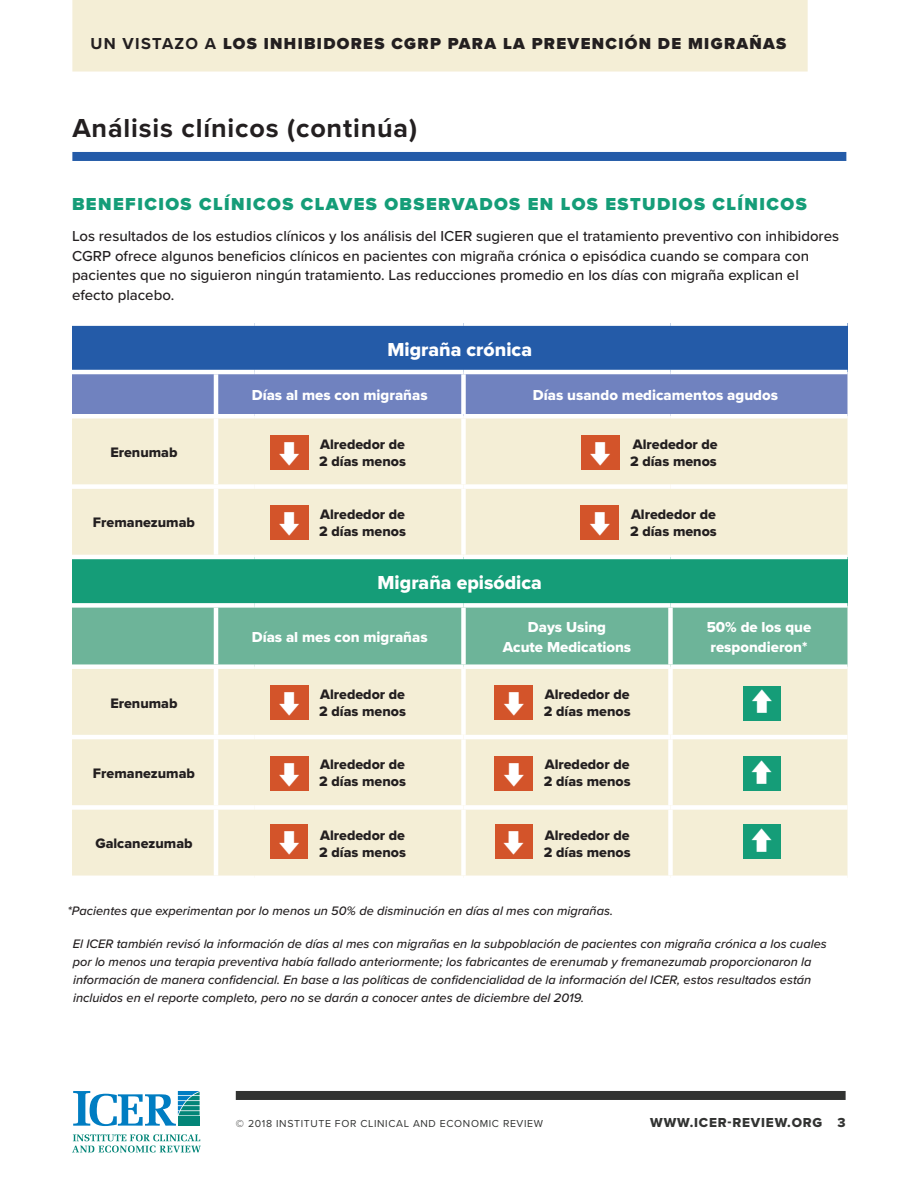
<style>
.page{position:relative;width:918px;height:1188px;background:#fff}
.page>*{position:absolute;margin:0;border:0;box-sizing:border-box;transform-origin:0 0}
.Header1{font:700 27px "Proxima Nova";letter-spacing:.03em;color:#231f20}
.Body{font:19.5px "Proxima Nova Extrabld";color:#fff}
.header_2b{font:900 18px "Proxima Nova";letter-spacing:.08em;color:#159d78}
.t1{font:900 16.5px "Proxima Nova";letter-spacing:.08em;color:#231f20}
.Body-2{font:500 15px/19.5px "Proxima Nova";color:#231f20}
.Body-3{font:15px/19.5px "Proxima Nova Extrabld";color:#fff;text-align:center}
.Body-4{font:14.25px/17.1px "Proxima Nova Extrabld";color:#231f20}
.t2{font:13.5px "Proxima Nova Extrabld";letter-spacing:.06em;color:#323332}
.Body-5{font:italic 500 12.75px/18px "Proxima Nova";color:#231f20}
.t3{font:10.5px "Proxima Nova";letter-spacing:.06em;color:#323332}
.s1{font-weight:700}
</style>
<div class="page">
<div style="left:236px;top:1091px;width:610px;height:9px;background:#323332"></div>
<div style="left:72px;top:0;width:736px;height:72px;background:#f4eed6"></div>
<svg style="left:72px;top:1134px;width:129px;height:18px"></svg>
<svg style="left:73px;top:1091px;width:127px;height:35px"></svg>
<div style="left:72px;top:324px;width:776px;height:48px;background:#245ba8"></div>
<div style="left:72px;top:418px;width:776px;height:458px;background:#f4eed6"></div>
<div style="left:72px;top:557px;width:776px;height:48px;background:#159d78"></div>
<div style="left:72px;top:608px;width:776px;height:56px;background:#6db499"></div>
<hr style="left:214px;top:418px;width:4px;height:66px;background:#fff">
<div style="left:461px;top:418px;width:5px;height:66px;background:#fff"></div>
<svg style="left:72px;top:370px;width:776px;height:48px;background:#8695c9"></svg>
<hr style="left:675px;top:414px;width:173px;height:4px;background:#fff">
<hr style="left:214px;top:489px;width:4px;height:66px;background:#fff">
<div style="left:461px;top:489px;width:5px;height:66px;background:#fff"></div>
<hr style="left:214px;top:608px;width:4px;height:56px;background:#fff">
<div style="left:461px;top:608px;width:5px;height:56px;background:#fff"></div>
<div style="left:668px;top:608px;width:5px;height:56px;background:#fff"></div>
<hr style="left:214px;top:669px;width:4px;height:66px;background:#fff">
<div style="left:461px;top:669px;width:5px;height:66px;background:#fff"></div>
<div style="left:668px;top:669px;width:5px;height:66px;background:#fff"></div>
<hr style="left:214px;top:739px;width:4px;height:66px;background:#fff">
<div style="left:461px;top:739px;width:5px;height:66px;background:#fff"></div>
<div style="left:668px;top:739px;width:5px;height:66px;background:#fff"></div>
<hr style="left:214px;top:810px;width:4px;height:66px;background:#fff">
<div style="left:461px;top:810px;width:5px;height:66px;background:#fff"></div>
<div style="left:668px;top:810px;width:5px;height:66px;background:#fff"></div>
<div style="left:72px;top:321px;width:144px;height:5px;background:#fff"></div>
<div style="left:216px;top:321px;width:38px;height:5px;background:#fff"></div>
<div style="left:254px;top:321px;width:210px;height:5px;background:#fff"></div>
<div style="left:464px;top:321px;width:206px;height:5px;background:#fff"></div>
<div style="left:675px;top:321px;width:173px;height:5px;background:#fff"></div>
<hr style="left:214px;top:374px;width:4px;height:40px;background:#fff">
<div style="left:461px;top:374px;width:5px;height:40px;background:#fff"></div>
<div style="left:72px;top:484px;width:144px;height:5px;background:#fff"></div>
<div style="left:216px;top:484px;width:38px;height:5px;background:#fff"></div>
<div style="left:254px;top:484px;width:210px;height:5px;background:#fff"></div>
<div style="left:464px;top:484px;width:206px;height:5px;background:#fff"></div>
<svg style="left:670px;top:484px;width:5px;height:5px"></svg>
<div style="left:675px;top:484px;width:173px;height:5px;background:#fff"></div>
<hr style="left:72px;top:555px;width:144px;height:4px;background:#fff">
<hr style="left:216px;top:555px;width:38px;height:4px;background:#fff">
<hr style="left:254px;top:555px;width:210px;height:4px;background:#fff">
<hr style="left:464px;top:555px;width:206px;height:4px;background:#fff">
<svg style="left:670px;top:555px;width:5px;height:4px"></svg>
<hr style="left:675px;top:555px;width:173px;height:4px;background:#fff">
<div style="left:72px;top:603px;width:144px;height:5px;background:#fff"></div>
<div style="left:216px;top:603px;width:38px;height:5px;background:#fff"></div>
<div style="left:254px;top:603px;width:210px;height:5px;background:#fff"></div>
<div style="left:464px;top:603px;width:206px;height:5px;background:#fff"></div>
<svg style="left:670px;top:603px;width:5px;height:5px"></svg>
<div style="left:675px;top:603px;width:173px;height:5px;background:#fff"></div>
<div style="left:72px;top:664px;width:144px;height:5px;background:#fff"></div>
<div style="left:216px;top:664px;width:38px;height:5px;background:#fff"></div>
<div style="left:254px;top:664px;width:210px;height:5px;background:#fff"></div>
<div style="left:464px;top:664px;width:206px;height:5px;background:#fff"></div>
<svg style="left:670px;top:664px;width:5px;height:5px"></svg>
<div style="left:675px;top:664px;width:173px;height:5px;background:#fff"></div>
<hr style="left:72px;top:735px;width:144px;height:4px;background:#fff">
<hr style="left:216px;top:735px;width:38px;height:4px;background:#fff">
<hr style="left:254px;top:735px;width:210px;height:4px;background:#fff">
<hr style="left:464px;top:735px;width:206px;height:4px;background:#fff">
<svg style="left:670px;top:735px;width:5px;height:4px"></svg>
<hr style="left:675px;top:735px;width:173px;height:4px;background:#fff">
<div style="left:72px;top:805px;width:144px;height:5px;background:#fff"></div>
<div style="left:216px;top:805px;width:38px;height:5px;background:#fff"></div>
<div style="left:254px;top:805px;width:210px;height:5px;background:#fff"></div>
<div style="left:464px;top:805px;width:206px;height:5px;background:#fff"></div>
<svg style="left:670px;top:805px;width:5px;height:5px"></svg>
<div style="left:675px;top:805px;width:173px;height:5px;background:#fff"></div>
<div style="left:270px;top:435px;width:38px;height:35px;background:#d3542a"></div>
<div style="left:581px;top:435px;width:38px;height:35px;background:#d3542a"></div>
<div style="left:270px;top:506px;width:38px;height:34px;background:#d3542a"></div>
<div style="left:581px;top:506px;width:38px;height:34px;background:#d3542a"></div>
<div style="left:270px;top:686px;width:38px;height:34px;background:#d3542a"></div>
<div style="left:495px;top:686px;width:38px;height:34px;background:#d3542a"></div>
<div style="left:270px;top:756px;width:38px;height:34px;background:#d3542a"></div>
<div style="left:495px;top:756px;width:38px;height:34px;background:#d3542a"></div>
<div style="left:743px;top:686px;width:38px;height:34px;background:#159d78"></div>
<div style="left:743px;top:757px;width:37px;height:34px;background:#159d78"></div>
<div style="left:743px;top:825px;width:37px;height:34px;background:#159d78"></div>
<div style="left:72px;top:152px;width:774px;height:9px;background:#245ba8"></div>
<div style="left:271px;top:825px;width:37px;height:34px;background:#d3542a"></div>
<div style="left:495px;top:825px;width:38px;height:34px;background:#d3542a"></div>
<p class="t1" style="left:90px;top:34px;width:698px"><span class="s1">UN VISTAZO A</span> LOS INHIBIDORES CGRP PARA LA PREVENCIÓN DE MIGRAÑAS</p>
<p class="Header1" style="left:72px;top:112px;width:346px">Análisis clínicos (continúa)</p>
<p class="header_2b" style="left:72px;top:193px;width:736px">BENEFICIOS CLÍNICOS CLAVES OBSERVADOS EN LOS ESTUDIOS CLÍNICOS</p>
<p class="Body-2" style="left:72px;top:227px;width:769px">Los resultados de los estudios clínicos y los análisis del ICER sugieren que el tratamiento preventivo con inhibidores CGRP ofrece algunos beneficios clínicos en pacientes con migraña crónica o episódica cuando se compara con pacientes que no siguieron ningún tratamiento. Las reducciones promedio en los días con migraña explican el efecto placebo.</p>
<p class="Body" style="left:387px;top:337px;width:146px">Migraña crónica</p>
<p class="Body-3" style="left:252px;top:386px;width:177px">Días al mes con migrañas</p>
<p class="Body-3" style="left:533px;top:386px;width:247px">Días usando medicamentos agudos</p>
<p class="Body-4" style="left:110px;top:444px;width:69px">Erenumab</p>
<p class="Body-4" style="left:319px;top:436px;width:88px">Alrededor de<br>2 días menos</p>
<p class="Body-4" style="left:630px;top:436px;width:89px">Alrededor de<br>2 días menos</p>
<p class="Body-4" style="left:93px;top:515px;width:104px">Fremanezumab</p>
<p class="Body-4" style="left:319px;top:506px;width:88px">Alrededor de<br>2 días menos</p>
<p class="Body-4" style="left:630px;top:506px;width:88px">Alrededor de<br>2 días menos</p>
<p class="Body" style="left:378px;top:571px;width:166px">Migraña episódica</p>
<p class="Body-3" style="left:252px;top:628px;width:177px">Días al mes con migrañas</p>
<p class="Body-3" style="left:503px;top:618px;width:130px">Days Using<br>Acute Medications</p>
<p class="Body-3" style="left:707px;top:618px;width:106px;text-align:left">50% de los que respondieron*</p>
<p class="Body-4" style="left:110px;top:695px;width:69px">Erenumab</p>
<p class="Body-4" style="left:319px;top:686px;width:88px">Alrededor de<br>2 días menos</p>
<p class="Body-4" style="left:544px;top:686px;width:88px">Alrededor de<br>2 días menos</p>
<p class="Body-4" style="left:93px;top:765px;width:104px">Fremanezumab</p>
<p class="Body-4" style="left:319px;top:757px;width:88px">Alrededor de<br>2 días menos</p>
<p class="Body-4" style="left:544px;top:757px;width:88px">Alrededor de<br>2 días menos</p>
<p class="Body-4" style="left:95px;top:836px;width:99px">Galcanezumab</p>
<p class="Body-4" style="left:319px;top:827px;width:88px">Alrededor de<br>2 días menos</p>
<p class="Body-4" style="left:544px;top:827px;width:88px">Alrededor de<br>2 días menos</p>
<p class="Body-5" style="left:68px;top:902px;width:547px">*Pacientes que experimentan por lo menos un 50% de disminución en días al mes con migrañas.</p>
<p class="Body-5" style="left:73px;top:935px;width:756px">El ICER también revisó la información de días al mes con migrañas en la subpoblación de pacientes con migraña crónica a los cuales por lo menos una terapia preventiva había fallado anteriormente; los fabricantes de erenumab y fremanezumab proporcionaron la información de manera confidencial. En base a las políticas de confidencialidad de la información del ICER, estos resultados están incluidos en el reporte completo, pero no se darán a conocer antes de diciembre del 2019.</p>
<p class="t3" style="left:236px;top:1117px;width:309px">© 2018 INSTITUTE FOR CLINICAL AND ECONOMIC REVIEW</p>
<p class="t2" style="left:650px;top:1114px;width:197px">WWW.ICER-REVIEW.ORG 3</p>
</div>
